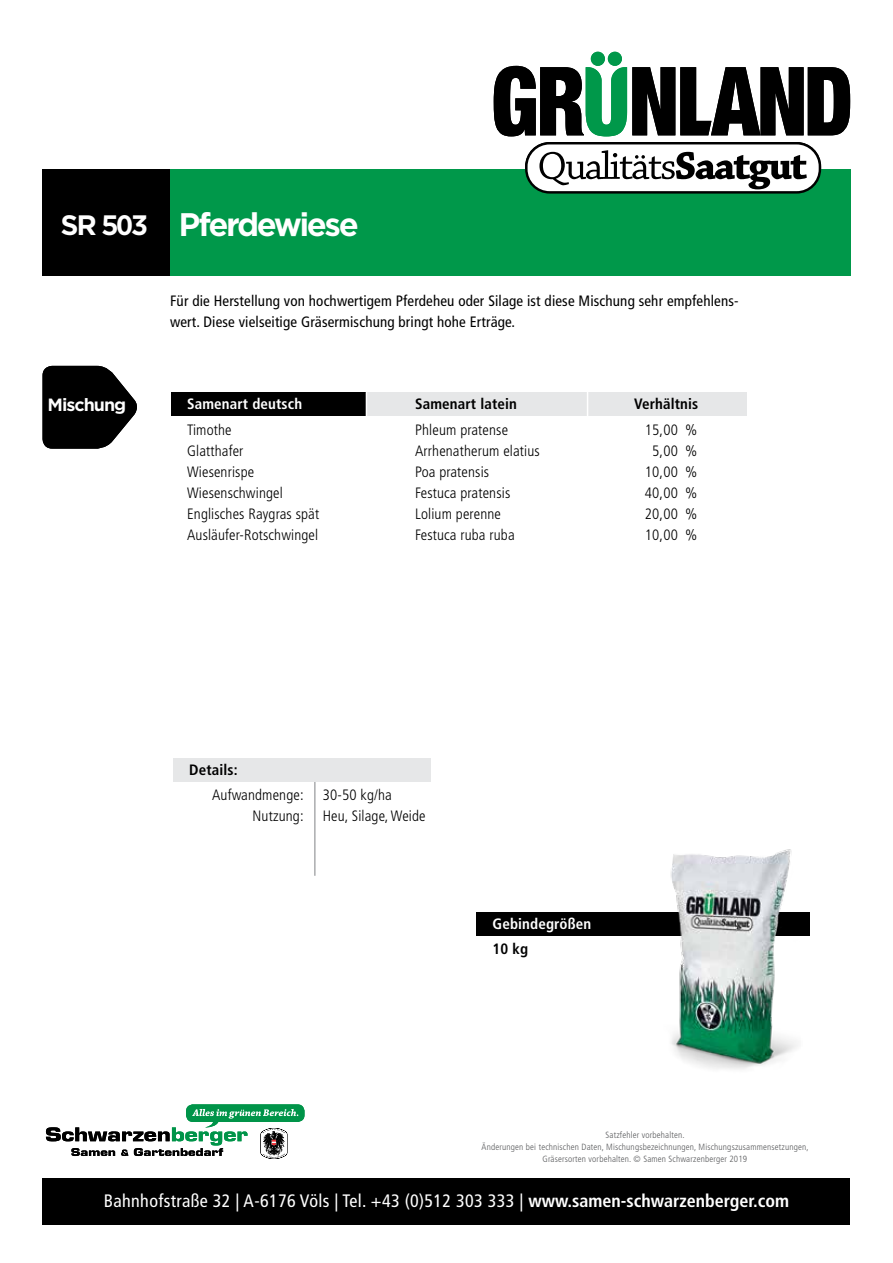
<style>
.page{position:relative;width:893px;height:1263px;background:#fff}
.page>*{position:absolute;margin:0;border:0;box-sizing:border-box;transform-origin:0 0}
.t1{font:700 31.35px "Gotham Office";letter-spacing:-.08em;color:#fff}
.t2{font:condensed 18px "Frutiger LT Std";letter-spacing:.02em;color:#fff}
.t3{font:700 17.1px "Gotham Office";letter-spacing:-.06em;color:#fff}
.t4{font:300 condensed 15px "Frutiger LT Std";letter-spacing:.01em;color:#000}
.t5{font:condensed 15px/21px "Frutiger LT Std";letter-spacing:.01em;color:#000}
.t6{font:700 condensed 15px "Frutiger LT Std";letter-spacing:.01em;color:#000}
.t7{font:700 condensed 15px "Frutiger LT Std";letter-spacing:.01em;color:#fff}
.t8{font:300 condensed 9px/12px "Frutiger LT Std";letter-spacing:.02em;color:#58595b;text-align:center}
.s1{font-size:27px}
.s2{font-weight:700}
</style>
<div class="page">
<hr style="left:315px;top:758px;width:1px;height:118px;background:#808285">
<div style="left:476px;top:912px;width:333px;height:24px;background:#000"></div>
<div style="left:173px;top:758px;width:257px;height:24px;background:#e6e7e8"></div>
<img style="left:671px;top:849px;width:127px;height:220px">
<div style="left:186px;top:1104px;width:119px;height:18px;background:#009449;border-radius:7px"></div>
<svg style="left:46px;top:1109px;width:252px;height:50px"></svg>
<div style="left:43px;top:170px;width:127px;height:106px;background:#000"></div>
<div style="left:170px;top:170px;width:680px;height:106px;background:#00984a"></div>
<div style="left:43px;top:1178px;width:807px;height:46px;background:#000"></div>
<svg style="left:494px;top:66px;width:356px;height:70px"></svg>
<div style="left:591px;top:52px;width:14px;height:14px;background:#00984a;border-radius:50%"></div>
<div style="left:608px;top:52px;width:14px;height:14px;background:#00984a;border-radius:50%"></div>
<svg style="left:525px;top:142px;width:296px;height:52px;background:#08140e"></svg>
<div style="left:528px;top:144px;width:291px;height:47px;background:#fff;border-radius:22px"></div>
<svg style="left:539px;top:150px;width:268px;height:39px"></svg>
<div style="left:171px;top:393px;width:196px;height:23px;background:#000"></div>
<div style="left:367px;top:393px;width:380px;height:23px;background:#e6e7e8"></div>
<svg style="left:366px;top:393px;width:1px;height:23px"></svg>
<svg style="left:587px;top:393px;width:1px;height:23px"></svg>
<svg style="left:43px;top:366px;width:94px;height:83px;background:#272727"></svg>
<h1 class="t1" style="left:61px;top:203px;width:300px"><span class="s1">SR 503</span> Pferdewiese</h1>
<p class="t5" style="left:170px;top:290px;width:570px">Für die Herstellung von hochwertigem Pferdeheu oder Silage ist diese Mischung sehr empfehlens&shy;wert. Diese vielseitige Gräsermischung bringt hohe Erträge.</p>
<p class="t3" style="left:48px;top:392px;width:80px">Mischung</p>
<p class="t7" style="left:187px;top:395px;width:117px">Samenart deutsch</p>
<p class="t6" style="left:415px;top:395px;width:103px">Samenart latein</p>
<p class="t6" style="left:634px;top:395px;width:66px">Verhältnis</p>
<p class="t4" style="left:187px;top:421px;width:46px">Timothe</p>
<p class="t4" style="left:415px;top:421px;width:94px">Phleum pratense</p>
<p class="t4" style="left:645px;top:421px;width:54px">15,00 %</p>
<p class="t4" style="left:187px;top:442px;width:58px">Glatthafer</p>
<p class="t4" style="left:415px;top:442px;width:126px">Arrhenatherum elatius</p>
<p class="t4" style="left:652px;top:442px;width:47px">5,00 %</p>
<p class="t4" style="left:187px;top:463px;width:69px">Wiesenrispe</p>
<p class="t4" style="left:415px;top:463px;width:76px">Poa pratensis</p>
<p class="t4" style="left:645px;top:463px;width:54px">10,00 %</p>
<p class="t4" style="left:187px;top:484px;width:97px">Wiesenschwingel</p>
<p class="t4" style="left:415px;top:484px;width:97px">Festuca pratensis</p>
<p class="t4" style="left:645px;top:484px;width:54px">40,00 %</p>
<p class="t4" style="left:187px;top:505px;width:134px">Englisches Raygras spät</p>
<p class="t4" style="left:415px;top:505px;width:87px">Lolium perenne</p>
<p class="t4" style="left:645px;top:505px;width:54px">20,00 %</p>
<p class="t4" style="left:187px;top:526px;width:133px">Ausläufer-Rotschwingel</p>
<p class="t4" style="left:415px;top:526px;width:101px">Festuca ruba ruba</p>
<p class="t4" style="left:645px;top:526px;width:54px">10,00 %</p>
<p class="t6" style="left:189px;top:761px;width:50px">Details:</p>
<p class="t4" style="left:212px;top:787px;width:93px">Aufwandmenge:</p>
<p class="t4" style="left:323px;top:787px;width:71px">30-50 kg/ha</p>
<p class="t4" style="left:253px;top:808px;width:53px">Nutzung:</p>
<p class="t4" style="left:323px;top:808px;width:104px">Heu, Silage, Weide</p>
<p class="t7" style="left:492px;top:915px;width:100px">Gebindegrößen</p>
<p class="t6" style="left:492px;top:940px;width:37px">10 kg</p>
<p class="t8" style="left:482px;top:1129px;width:328px">Satzfehler vorbehalten.<br>Änderungen bei technischen Daten, Mischungsbezeichnungen, Mischungszusammensetzungen,<br>Gräsersorten vorbehalten. © Samen Schwarzenberger 2019</p>
<p class="t2" style="left:104px;top:1190px;width:687px">Bahnhofstraße 32 | A-6176 Völs | Tel. +43 (0)512 303 333 | <span class="s2">www.samen-schwarzenberger.com</span></p>
</div>
